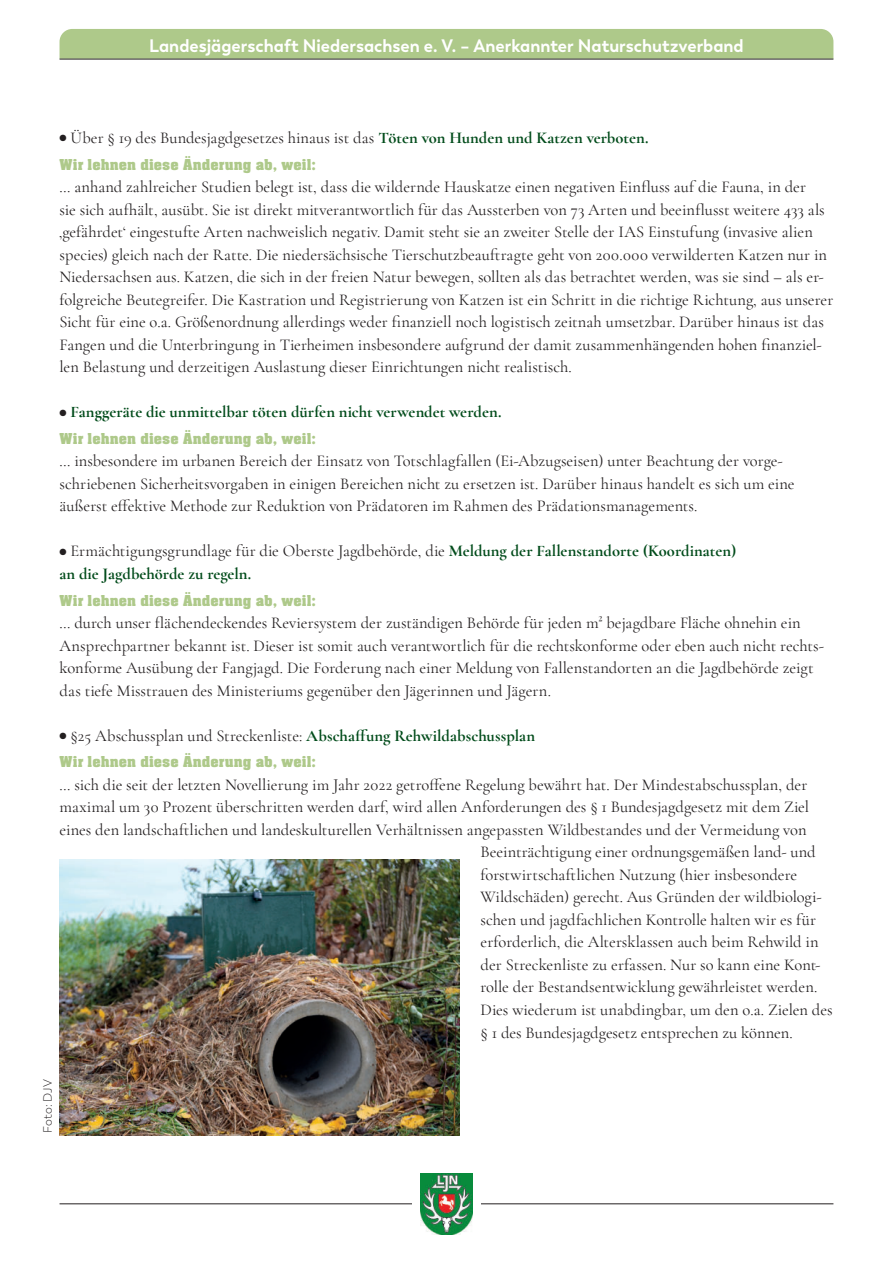
<style>
.page{position:relative;width:893px;height:1263px;background:#fff}
.page>*{position:absolute;margin:0;border:0;box-sizing:border-box;transform-origin:0 0}
.t1{font:700 18px "Trenda";color:#fff;scale:.95 1}
.t2{font:16.5px/22.5px "Cormorant Garamond";color:#231f20}
.t3{font:700 16.5px/22.5px "Cormorant Garamond";letter-spacing:.005em;color:#004b1a}
.t4{font:700 16.5px "Neue Aachen Pro";letter-spacing:.005em;color:#aec98a}
.t5{font:300 12px "Trenda";letter-spacing:.005em;color:#231f20}
.s1{font-weight:700;color:#004b1a}
.s2{color:#231f20}
.s3{font-weight:400;color:#231f20}
</style>
<div class="page">
<div style="left:60px;top:29px;width:773px;height:30px;background:#aec98a"></div>
<hr style="left:60px;top:59px;width:773px;height:1px;background:#231f20">
<hr style="left:60px;top:1203px;width:773px;height:1px;background:#231f20">
<div style="left:412px;top:1170px;width:68px;height:61px;background:#fff"></div>
<img style="left:420px;top:1173px;width:53px;height:61px">
<img style="left:60px;top:859px;width:399px;height:276px">
<p class="t1" style="left:149px;top:39px;width:627px">Landesjägerschaft Niedersachsen e. V. – Anerkannter Naturschutzverband</p>
<p class="t2" style="left:60px;top:126px;width:590px">● Über § 19 des Bundesjagdgesetzes hinaus ist das <span class="s1">Töten von Hunden und Katzen verboten.</span></p>
<p class="t4" style="left:60px;top:155px;width:258px">Wir lehnen diese Änderung ab, weil:</p>
<p class="t2" style="left:60px;top:175px;width:775px">… anhand zahlreicher Studien belegt ist, dass die wildernde Hauskatze einen negativen Einfluss auf die Fauna, in der<br>sie sich aufhält, ausübt. Sie ist direkt mitverantwortlich für das Aussterben von 73 Arten und beeinflusst weitere 433 als ‚gefährdet‘ eingestufte Arten nachweislich negativ. Damit steht sie an zweiter Stelle der IAS Einstufung (invasive alien species) gleich nach der Ratte. Die niedersächsische Tierschutzbeauftragte geht von 200.000 verwilderten Katzen nur in Niedersachsen aus. Katzen, die sich in der freien Natur bewegen, sollten als das betrachtet werden, was sie sind – als er&shy;folgreiche Beutegreifer. Die Kastration und Registrierung von Katzen ist ein Schritt in die richtige Richtung, aus unserer Sicht für eine o.a. Größenordnung allerdings weder finanziell noch logistisch zeitnah umsetzbar. Darüber hinaus ist das Fangen und die Unterbringung in Tierheimen insbesondere aufgrund der damit zusammenhängenden hohen finanziel&shy;len Belastung und derzeitigen Auslastung dieser Einrichtungen nicht realistisch.</p>
<p class="t3" style="left:60px;top:400px;width:443px"><span class="s2">●</span> Fanggeräte die unmittelbar töten dürfen nicht verwendet werden.</p>
<p class="t4" style="left:60px;top:430px;width:258px">Wir lehnen diese Änderung ab, weil:</p>
<p class="t2" style="left:60px;top:450px;width:736px">… insbesondere im urbanen Bereich der Einsatz von Totschlagfallen (Ei-Abzugseisen) unter Beachtung der vorge&shy;schriebenen Sicherheitsvorgaben in einigen Bereichen nicht zu ersetzen ist. Darüber hinaus handelt es sich um eine äußerst effektive Methode zur Reduktion von Prädatoren im Rahmen des Prädationsmanagements.</p>
<p class="t3" style="left:60px;top:541px;width:678px"><span class="s2">●</span> <span class="s3">Ermächtigungsgrundlage für die Oberste Jagdbehörde, die</span> Meldung der Fallenstandorte (Koordinaten) an die Jagdbehörde zu regeln.</p>
<p class="t4" style="left:60px;top:592px;width:258px">Wir lehnen diese Änderung ab, weil:</p>
<p class="t2" style="left:60px;top:612px;width:766px">… durch unser flächendeckendes Reviersystem der zuständigen Behörde für jeden m² bejagdbare Fläche ohnehin ein Ansprechpartner bekannt ist. Dieser ist somit auch verantwortlich für die rechtskonforme oder eben auch nicht rechts&shy;konforme Ausübung der Fangjagd. Die Forderung nach einer Meldung von Fallenstandorten an die Jagdbehörde zeigt das tiefe Misstrauen des Ministeriums gegenüber den Jägerinnen und Jägern.</p>
<p class="t2" style="left:60px;top:724px;width:477px">● §25 Abschussplan und Streckenliste: <span class="s1">Abschaffung Rehwildabschussplan</span></p>
<p class="t4" style="left:60px;top:753px;width:258px">Wir lehnen diese Änderung ab, weil:</p>
<p class="t2" style="left:60px;top:773px;width:749px">… sich die seit der letzten Novellierung im Jahr 2022 getroffene Regelung bewährt hat. Der Mindestabschussplan, der</p>
<p class="t2" style="left:60px;top:796px;width:751px">maximal um 30 Prozent überschritten werden darf, wird allen Anforderungen des § 1 Bundesjagdgesetz mit dem Ziel</p>
<p class="t2" style="left:60px;top:818px;width:748px">eines den landschaftlichen und landeskulturellen Verhältnissen angepassten Wildbestandes und der Vermeidung von</p>
<p class="t2" style="left:480px;top:841px;width:337px">Beeinträchtigung einer ordnungsgemäßen land- und</p>
<p class="t2" style="left:480px;top:863px;width:318px">forstwirtschaftlichen Nutzung (hier insbesondere</p>
<p class="t2" style="left:480px;top:886px;width:343px">Wildschäden) gerecht. Aus Gründen der wildbiologi-</p>
<p class="t2" style="left:480px;top:908px;width:337px">schen und jagdfachlichen Kontrolle halten wir es für</p>
<p class="t2" style="left:480px;top:931px;width:340px">erforderlich, die Altersklassen auch beim Rehwild in</p>
<p class="t2" style="left:480px;top:953px;width:342px">der Streckenliste zu erfassen. Nur so kann eine Kont-</p>
<p class="t2" style="left:480px;top:976px;width:338px">rolle der Bestandsentwicklung gewährleistet werden.</p>
<p class="t2" style="left:480px;top:998px;width:354px">Dies wiederum ist unabdingbar, um den o.a. Zielen des</p>
<p class="t2" style="left:480px;top:1021px;width:314px">§ 1 des Bundesjagdgesetz entsprechen zu können.</p>
<p class="t5" style="left:42px;top:1132px;width:55px;rotate:-90deg">Foto: DJV</p>
</div>
